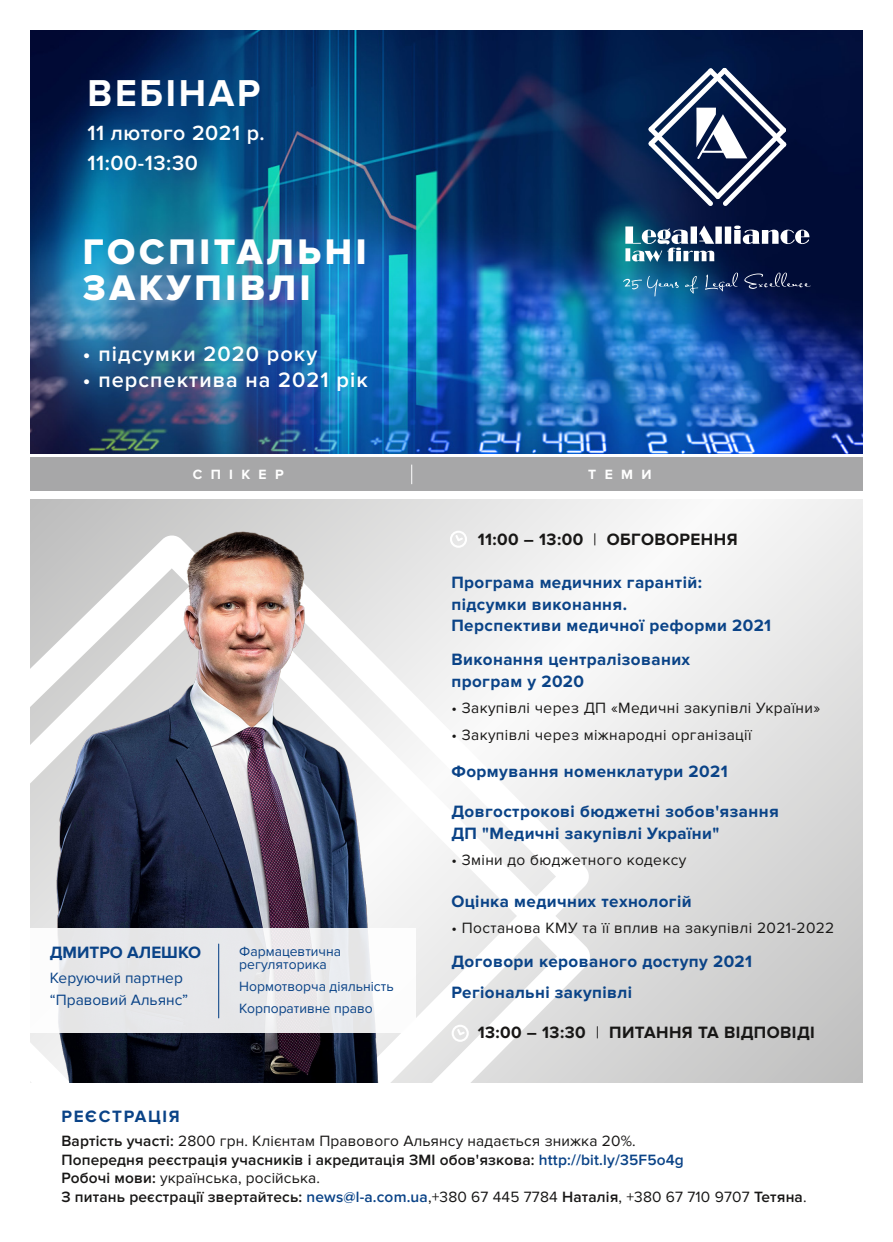
<style>
.page{position:relative;width:893px;height:1242px;background:#fff}
.page>*{position:absolute;margin:0;border:0;box-sizing:border-box;transform-origin:0 0}
.t1{font:700 38.7px "Proxima Nova";letter-spacing:.075em;color:#fff;scale:.96 1}
.t2{font:36.9px/36.9px "Proxima Nova Extrabld";letter-spacing:.1em;color:#fff}
.t3{font:600 21.6px "Proxima Nova";letter-spacing:.05em;color:#fff}
.t4{font:600 21.3px/30.2px "Proxima Nova";letter-spacing:.025em;color:#fff}
.t5{font:700 16.95px/21.6px "Proxima Nova";letter-spacing:.025em;color:#0a4387}
.t6{font:700 16.95px "Proxima Nova";letter-spacing:.025em;color:#181716}
.t7{font:700 16.95px "Proxima Nova";color:#0a4387}
.t8{font:700 16.95px "Proxima Nova";letter-spacing:.1em;color:#0a4387}
.t9{font:600 15.45px/18.6px "Proxima Nova";letter-spacing:.01em;color:#181716}
.t10{font:15.45px "Proxima Nova";letter-spacing:.025em;color:#181716}
.t11{font:15.45px/21.6px "Proxima Nova";color:#0a4387}
.t12{font:13.95px/13.5px "Proxima Nova";color:#0a4387}
.t13{font:700 13.95px "Proxima Nova";letter-spacing:.6em;color:#fff}
.s1{font-weight:400}
.s2{color:#0a4387}
</style>
<div class="page">
<div style="left:30px;top:458px;width:832px;height:33px;background:#a7a7a8"></div>
<svg style="left:30px;top:499px;width:832px;height:583px"></svg>
<svg style="left:30px;top:531px;width:561px;height:552px;fill:#f2f2f2"></svg>
<svg style="left:450px;top:530px;width:17px;height:18px"></svg>
<img style="left:30px;top:30px;width:833px;height:424px">
<svg style="left:648px;top:68px;width:138px;height:138px"></svg>
<svg style="left:623px;top:276px;width:56px;height:20px"></svg>
<svg style="left:685px;top:276px;width:13px;height:17px"></svg>
<svg style="left:705px;top:273px;width:33px;height:18px"></svg>
<svg style="left:744px;top:273px;width:67px;height:16px"></svg>
<svg style="left:625px;top:225px;width:184px;height:37px"></svg>
<img style="left:36px;top:529px;width:366px;height:553px">
<svg style="left:411px;top:464px;width:1px;height:20px"></svg>
<svg style="left:452px;top:1024px;width:17px;height:18px"></svg>
<svg style="left:30px;top:928px;width:386px;height:105px;fill:#e7e8ea"></svg>
<hr style="left:218px;top:943px;width:1px;height:75px;background:#0a4387">
<h1 class="t1" style="left:88px;top:71px;width:181px">ВЕБІНАР</h1>
<p class="t4" style="left:88px;top:118px;width:179px">11 лютого 2021 р.<br>11:00-13:30</p>
<h2 class="t2" style="left:83px;top:234px;width:285px">ГОСПІТАЛЬНІ<br>ЗАКУПІВЛІ</h2>
<p class="t3" style="left:83px;top:341px;width:236px">• підсумки 2020 року</p>
<p class="t3" style="left:83px;top:367px;width:286px">• перспектива на 2021 рік</p>
<p class="t13" style="left:193px;top:466px;width:92px">СПІКЕР</p>
<p class="t7" style="left:50px;top:942px;width:153px">ДМИТРО АЛЕШКО</p>
<p class="t11" style="left:50px;top:967px;width:140px">Керуючий партнер “Правовий Альянс”</p>
<p class="t12" style="left:239px;top:944px;width:103px">Фармацевтична регуляторика</p>
<p class="t12" style="left:239px;top:975px;width:156px;line-height:21.6px">Нормотворча діяльність<br>Корпоративне право</p>
<p class="t13" style="left:588px;top:466px;width:65px">ТЕМИ</p>
<p class="t6" style="left:478px;top:529px;width:261px">11:00 – 13:00 <span class="s1">|</span> ОБГОВОРЕННЯ</p>
<p class="t5" style="left:451px;top:572px;width:321px">Програма медичних гарантій: підсумки виконання.<br>Перспективи медичної реформи 2021</p>
<p class="t5" style="left:451px;top:649px;width:240px">Виконання централізованих програм у 2020</p>
<p class="t10" style="left:451px;top:699px;width:370px">• Закупівлі через ДП «Медичні закупівлі України»</p>
<p class="t10" style="left:451px;top:725px;width:302px">• Закупівлі через міжнародні організації</p>
<p class="t5" style="left:451px;top:760px;width:278px">Формування номенклатури 2021</p>
<p class="t5" style="left:451px;top:801px;width:329px">Довгострокові бюджетні зобов'язання<br>ДП "Медичні закупівлі України"</p>
<p class="t10" style="left:451px;top:851px;width:236px">• Зміни до бюджетного кодексу</p>
<p class="t5" style="left:451px;top:890px;width:242px">Оцінка медичних технологій</p>
<p class="t10" style="left:451px;top:919px;width:384px">• Постанова КМУ та її вплив на закупівлі 2021-2022</p>
<p class="t5" style="left:451px;top:946px;width:302px;line-height:30.9px">Договори керованого доступу 2021<br>Регіональні закупівлі</p>
<p class="t6" style="left:478px;top:1022px;width:339px">13:00 – 13:30 <span class="s1">|</span> ПИТАННЯ ТА ВІДПОВІДІ</p>
<p class="t8" style="left:61px;top:1106px;width:120px">РЕЄСТРАЦІЯ</p>
<p class="t9" style="left:61px;top:1132px;width:747px">Вартість участі: <span class="s1">2800 грн. Клієнтам Правового Альянсу надається знижка 20%.<br></span>Попередня реєстрація учасників і акредитація ЗМІ обов'язкова: <span class="s2">http://bit.ly/35F5o4g<br></span>Робочі мови: <span class="s1">українська, російська.<br></span>З питань реєстрації звертайтесь: <span class="s2">news@l-a.com.ua</span><span class="s1">,+380 67 445 7784</span> Наталія<span class="s1">, +380 67 710 9707</span> Тетяна<span class="s1">.</span></p>
</div>
